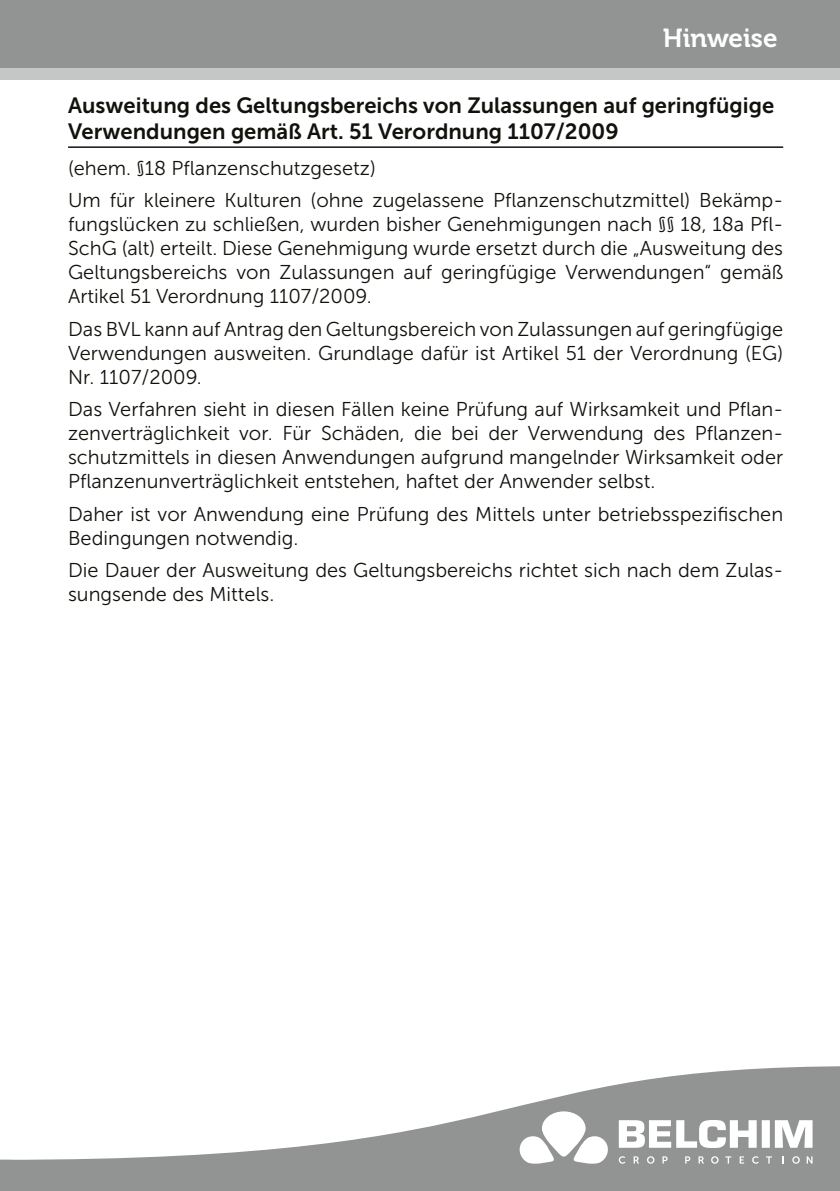
<style>
.page{position:relative;width:840px;height:1191px;background:#fff}
.page>*{position:absolute;margin:0;border:0;box-sizing:border-box;transform-origin:0 0}
.t1{font:26px "Museo 700";color:#fff}
.t2{font:22px/26.4px "Museo Sans 700";color:#12120d}
.t3{font:20px/24px "Museo Sans 300";color:#12120d}
</style>
<div class="page">
<div style="left:0;top:0;width:839px;height:68px;background:#929493"></div>
<div style="left:0;top:68px;width:839px;height:11px;background:#c5c7c7"></div>
<svg style="left:0;top:1066px;width:839px;height:125px;fill:#929493"></svg>
<svg style="left:618px;top:1120px;width:194px;height:28px"></svg>
<svg style="left:618px;top:1156px;width:7px;height:7px"></svg>
<svg style="left:633px;top:1156px;width:5px;height:7px"></svg>
<svg style="left:646px;top:1156px;width:8px;height:7px"></svg>
<svg style="left:662px;top:1156px;width:5px;height:7px"></svg>
<svg style="left:684px;top:1156px;width:6px;height:7px"></svg>
<svg style="left:698px;top:1156px;width:5px;height:7px"></svg>
<svg style="left:710px;top:1156px;width:8px;height:7px"></svg>
<svg style="left:725px;top:1156px;width:6px;height:7px"></svg>
<svg style="left:739px;top:1156px;width:4px;height:7px"></svg>
<svg style="left:751px;top:1156px;width:7px;height:7px"></svg>
<svg style="left:765px;top:1156px;width:6px;height:7px"></svg>
<svg style="left:791px;top:1156px;width:8px;height:7px"></svg>
<svg style="left:806px;top:1156px;width:6px;height:7px"></svg>
<svg style="left:519px;top:1111px;width:90px;height:52px"></svg>
<hr style="left:68px;top:146px;width:714px;height:2px;background:#12120d">
<h1 class="t1" style="left:662px;top:24px;width:116px">Hinweise</h1>
<p class="t2" style="left:68px;top:92px;width:707px">Ausweitung des Geltungsbereichs von Zulassungen auf geringfügige<br>Verwendungen gemäß Art. 51 Verordnung 1107/2009</p>
<p class="t3" style="left:68px;top:152px;width:716px;line-height:32.4px">(ehem. §18 Pflanzenschutzgesetz)<br>Um für kleinere Kulturen (ohne zugelassene Pflanzenschutzmittel) Bekämp-</p>
<p class="t3" style="left:68px;top:212px;width:716px;text-align:justify">fungslücken zu schließen, wurden bisher Genehmigungen nach §§ 18, 18a Pfl-SchG (alt) erteilt. Diese Genehmigung wurde ersetzt durch die „Ausweitung des Geltungsbereichs von Zulassungen auf geringfügige Verwendungen“ gemäß Artikel 51 Verordnung 1107/2009.</p>
<p class="t3" style="left:68px;top:317px;width:716px;text-align:justify">Das BVL kann auf Antrag den Geltungsbereich von Zulassungen auf geringfügige Verwendungen ausweiten. Grundlage dafür ist Artikel 51 der Verordnung (EG)<br>Nr. 1107/2009.</p>
<p class="t3" style="left:68px;top:397px;width:716px;text-align:justify">Das Verfahren sieht in diesen Fällen keine Prüfung auf Wirksamkeit und Pflan&shy;zenverträglichkeit vor. Für Schäden, die bei der Verwendung des Pflanzen&shy;schutzmittels in diesen Anwendungen aufgrund mangelnder Wirksamkeit oder Pflanzenunverträglichkeit entstehen, haftet der Anwender selbst.</p>
<p class="t3" style="left:68px;top:502px;width:716px">Daher ist vor Anwendung eine Prüfung des Mittels unter betriebsspezifischen<br>Bedingungen notwendig.</p>
<p class="t3" style="left:68px;top:558px;width:716px">Die Dauer der Ausweitung des Geltungsbereichs richtet sich nach dem Zulas&shy;sungsende des Mittels.</p>
</div>
